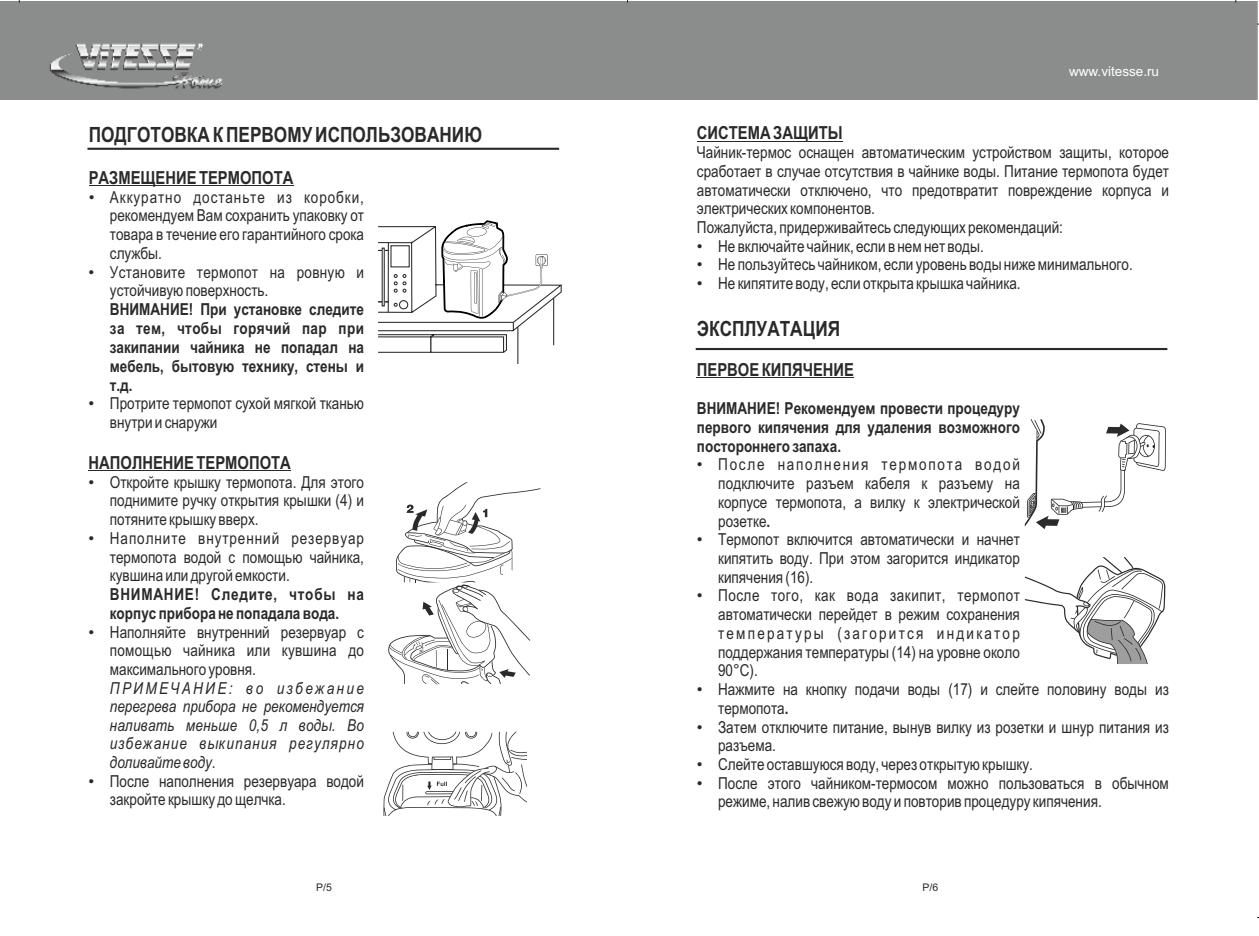
<style>
.page{position:relative;width:1259px;height:936px;background:#fff}
.page>*{position:absolute;margin:0;border:0;box-sizing:border-box;transform-origin:0 0}
.t1{font:700 21px "Arial Narrow";color:#2b2929}
.t2{font:700 18px "Arial Narrow";color:#2b2929}
.t3{font:16.5px/18.8px "Arial Narrow";color:#2b2929;text-align:justify}
.t4{font:700 16.5px/18.9px "Arial Narrow";color:#2b2929;text-align:justify}
.t5{font:italic 16.5px/18.6px "Arial Narrow";letter-spacing:.07em;color:#2b2929;text-align:justify}
.t6{font:16.5px/18.8px "Arial Narrow";letter-spacing:.02em;color:#2b2929}
.t7{font:13.5px "Arial";color:#fff}
.t8{font:10.5px "Arial";color:#2b2929}
.s1{font-family:"Arial"}
.s2{font-weight:700}
</style>
<div class="page">
<div style="left:0;top:2px;width:1257px;height:98px;background:#8b8c8c"></div>
<hr style="left:89px;top:185px;width:204px;height:1px;background:#2b2929">
<hr style="left:89px;top:470px;width:202px;height:1px;background:#2b2929">
<hr style="left:697px;top:141px;width:145px;height:1px;background:#2b2929">
<hr style="left:697px;top:377px;width:157px;height:1px;background:#2b2929">
<svg style="left:378px;top:220px;width:185px;height:144px"></svg>
<svg style="left:388px;top:482px;width:152px;height:202px"></svg>
<svg style="left:383px;top:731px;width:144px;height:84px"></svg>
<svg style="left:1024px;top:419px;width:142px;height:110px"></svg>
<svg style="left:1025px;top:557px;width:140px;height:107px"></svg>
<hr style="left:87px;top:148px;width:472px;height:2px;background:#2b2929">
<hr style="left:695px;top:348px;width:472px;height:2px;background:#2b2929">
<p class="t1" style="left:89px;top:127px;width:395px">ПОДГОТОВКА К ПЕРВОМУ ИСПОЛЬЗОВАНИЮ</p>
<p class="t2" style="left:89px;top:171px;width:206px">РАЗМЕЩЕНИЕ ТЕРМОПОТА</p>
<p class="t3" style="left:110px;top:189px;width:256px;text-indent:-21px"><span class="s1">•</span> Аккуратно достаньте из коробки, рекомендуем Вам сохранить упаковку от товара в течение его гарантийного срока службы.</p>
<p class="t6" style="left:110px;top:264px;width:256px;text-indent:-21px"><span class="s1">•</span> Установите термопот на ровную и устойчивую поверхность.</p>
<p class="t4" style="left:110px;top:301px;width:256px">ВНИМАНИЕ! При установке следите за тем, чтобы горячий пар при закипании чайника не попадал на мебель, бытовую технику, стены и т.д.</p>
<p class="t3" style="left:110px;top:395px;width:256px;text-indent:-21px"><span class="s1">•</span> Протрите термопот сухой мягкой тканью внутри и снаружи</p>
<p class="t2" style="left:89px;top:455px;width:204px">НАПОЛНЕНИЕ ТЕРМОПОТА</p>
<p class="t3" style="left:110px;top:474px;width:256px;text-indent:-21px"><span class="s1">•</span> Откройте крышку термопота. Для этого поднимите ручку открытия крышки (4) и потяните крышку вверх.</p>
<p class="t3" style="left:110px;top:530px;width:256px;text-indent:-21px"><span class="s1">•</span> Наполните внутренний резервуар термопота водой с помощью чайника, кувшина или другой емкости.</p>
<p class="t4" style="left:110px;top:586px;width:256px">ВНИМАНИЕ! Следите, чтобы на корпус прибора не попадала вода.</p>
<p class="t3" style="left:110px;top:624px;width:256px;text-indent:-21px"><span class="s1">•</span> Наполняйте внутренний резервуар с помощью чайника или кувшина до максимального уровня.</p>
<p class="t5" style="left:110px;top:680px;width:256px">ПРИМЕЧАНИЕ: во избежание перегрева прибора не рекомендуется наливать меньше 0,5 л воды. Во избежание выкипания регулярно доливайте воду.</p>
<p class="t3" style="left:110px;top:773px;width:256px;text-indent:-21px"><span class="s1">•</span> После наполнения резервуара водой закройте крышку до щелчка.</p>
<p class="t7" style="left:1069px;top:67px;width:92px">www.vitesse.ru</p>
<p class="t2" style="left:697px;top:126px;width:147px">СИСТЕМА ЗАЩИТЫ</p>
<p class="t3" style="left:697px;top:144px;width:474px;text-align:left">Чайник-термос оснащен автоматическим устройством защиты, которое сработает в случае отсутствия в чайнике воды. Питание термопота будет автоматически отключено, что предотвратит повреждение корпуса и электрических компонентов.<br>Пожалуйста, придерживайтесь следующих рекомендаций:</p>
<p class="t3" style="left:697px;top:238px;width:288px"><span class="s1">•</span> Не включайте чайник, если в нем нет воды.</p>
<p class="t3" style="left:697px;top:257px;width:437px"><span class="s1">•</span> Не пользуйтесь чайником, если уровень воды ниже минимального.</p>
<p class="t3" style="left:697px;top:275px;width:325px"><span class="s1">•</span> Не кипятите воду, если открыта крышка чайника.</p>
<p class="t1" style="left:697px;top:320px;width:145px">ЭКСПЛУАТАЦИЯ</p>
<p class="t2" style="left:697px;top:363px;width:159px">ПЕРВОЕ КИПЯЧЕНИЕ</p>
<p class="t4" style="left:697px;top:400px;width:324px">ВНИМАНИЕ! Рекомендуем провести процедуру первого кипячения для удаления возможного постороннего запаха.</p>
<p class="t3" style="left:718px;top:456px;width:303px;text-indent:-21px"><span class="s1">•</span> После наполнения термопота водой подключите разъем кабеля к разъему на корпусе термопота, а вилку к электрической розетке<span class="s2">.</span></p>
<p class="t3" style="left:718px;top:531px;width:303px;text-indent:-21px"><span class="s1">•</span> Термопот включится автоматически и начнет кипятить воду. При этом загорится индикатор кипячения (16).</p>
<p class="t3" style="left:718px;top:587px;width:303px;text-indent:-21px"><span class="s1">•</span> После того, как вода закипит, термопот автоматически перейдет в режим сохранения температуры (загорится индикатор поддержания температуры (14) на уровне около 90°С).</p>
<p class="t3" style="left:718px;top:681px;width:452px;text-indent:-21px"><span class="s1">•</span> Нажмите на кнопку подачи воды (17) и слейте половину воды из термопота<span class="s2">.</span></p>
<p class="t3" style="left:718px;top:718px;width:452px;text-indent:-21px"><span class="s1">•</span> Затем отключите питание, вынув вилку из розетки и шнур питания из разъема.</p>
<p class="t3" style="left:697px;top:756px;width:338px"><span class="s1">•</span> Слейте оставшуюся воду, через открытую крышку.</p>
<p class="t3" style="left:718px;top:775px;width:452px;text-indent:-21px"><span class="s1">•</span> После этого чайником-термосом можно пользоваться в обычном режиме, налив свежую воду и повторив процедуру кипячения.</p>
<p class="t8" style="left:316px;top:883px;width:17px">P/5</p>
<p class="t8" style="left:922px;top:883px;width:17px">P/6</p>
</div>
